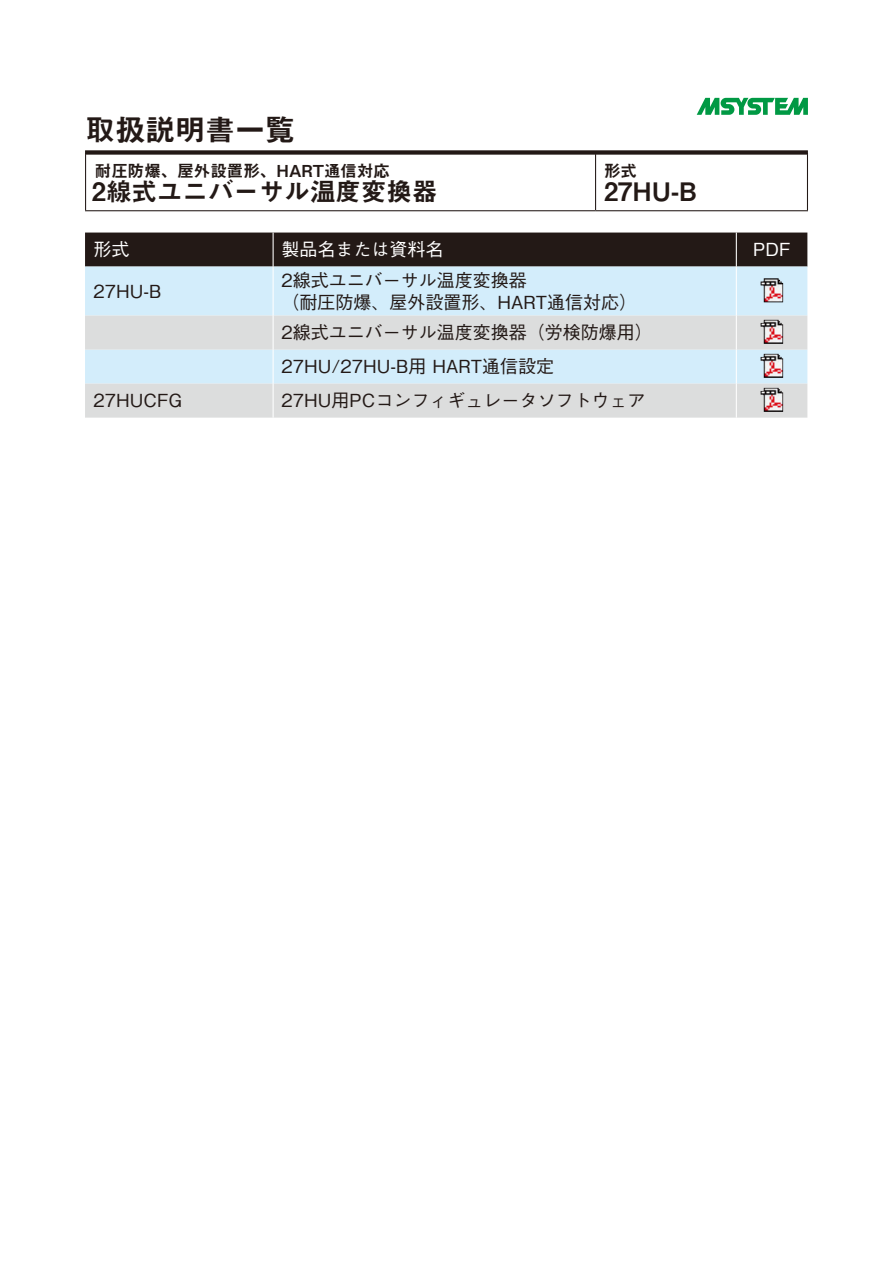
<style>
.page{position:relative;width:893px;height:1263px;background:#fff}
.page>*{position:absolute;margin:0;border:0;box-sizing:border-box;transform-origin:0 0}
.t1{font:30px "Midashi Go Pro MB31";color:#231916}
.t2{font:25.5px "Midashi Go Pro MB31";color:#231916}
.t3{font:500 18px/30.3px "Gothic BBB Pro";color:#231916}
.t4{font:500 18px "Gothic BBB Pro";color:#fff}
.t5{font:16.5px "Midashi Go Pro MB31";color:#231916}
</style>
<div class="page">
<div style="left:85px;top:150px;width:723px;height:5px;background:#231916"></div>
<hr style="left:595px;top:154px;width:1px;height:56px;background:#231916">
<hr style="left:85px;top:154px;width:1px;height:56px;background:#231916">
<hr style="left:807px;top:154px;width:1px;height:56px;background:#231916">
<hr style="left:85px;top:210px;width:511px;height:1px;background:#231916">
<hr style="left:596px;top:210px;width:212px;height:1px;background:#231916">
<div style="left:85px;top:233px;width:722px;height:34px;background:#231916"></div>
<div style="left:85px;top:267px;width:722px;height:49px;background:#d3edfb"></div>
<svg style="left:85px;top:316px;width:722px;height:102px;background:#d9e2e7"></svg>
<hr style="left:273px;top:233px;width:1px;height:34px;background:#fff">
<hr style="left:736px;top:233px;width:1px;height:34px;background:#fff">
<hr style="left:273px;top:267px;width:1px;height:49px;background:#fff">
<hr style="left:736px;top:267px;width:1px;height:49px;background:#fff">
<hr style="left:273px;top:316px;width:1px;height:34px;background:#fff">
<hr style="left:736px;top:316px;width:1px;height:34px;background:#fff">
<hr style="left:273px;top:350px;width:1px;height:34px;background:#fff">
<hr style="left:736px;top:350px;width:1px;height:34px;background:#fff">
<hr style="left:273px;top:384px;width:1px;height:34px;background:#fff">
<hr style="left:736px;top:384px;width:1px;height:34px;background:#fff">
<img style="left:761px;top:278px;width:22px;height:24px">
<img style="left:761px;top:320px;width:22px;height:24px">
<img style="left:761px;top:354px;width:22px;height:24px">
<img style="left:761px;top:388px;width:22px;height:24px">
<svg style="left:697px;top:98px;width:111px;height:17px"></svg>
<h1 class="t1" style="left:85px;top:106px;width:211px">取扱説明書一覧</h1>
<p class="t5" style="left:95px;top:157px;width:297px">耐圧防爆、屋外設置形、HART通信対応</p>
<h2 class="t2" style="left:92px;top:171px;width:347px">2線式ユニバーサル温度変換器</h2>
<p class="t4" style="left:94px;top:235px;width:37px">形式</p>
<p class="t4" style="left:282px;top:235px;width:163px">製品名または資料名</p>
<p class="t5" style="left:604px;top:157px;width:34px">形式</p>
<h2 class="t2" style="left:604px;top:171px;width:94px">27HU B-</h2>
<p class="t3" style="left:94px;top:274px;width:70px">27HU B-</p>
<p class="t3" style="left:94px;top:383px;width:90px">27HUCFG</p>
<p class="t3" style="left:282px;top:262px;width:247px">2線式ユニバーサル温度変換器</p>
<p class="t3" style="left:282px;top:285px;width:373px">（耐圧防爆、屋外設置形、HART通信対応(<br>2線式ユニバーサル温度変換器（労検防爆用(</p>
<p class="t3" style="left:282px;top:347px;width:365px;line-height:34px">27HU/27HU-B用 HART通信設定<br>27HU用PCコンフィギュレータソフトウェア</p>
<p class="t4" style="left:753px;top:235px;width:39px">PDF</p>
</div>
